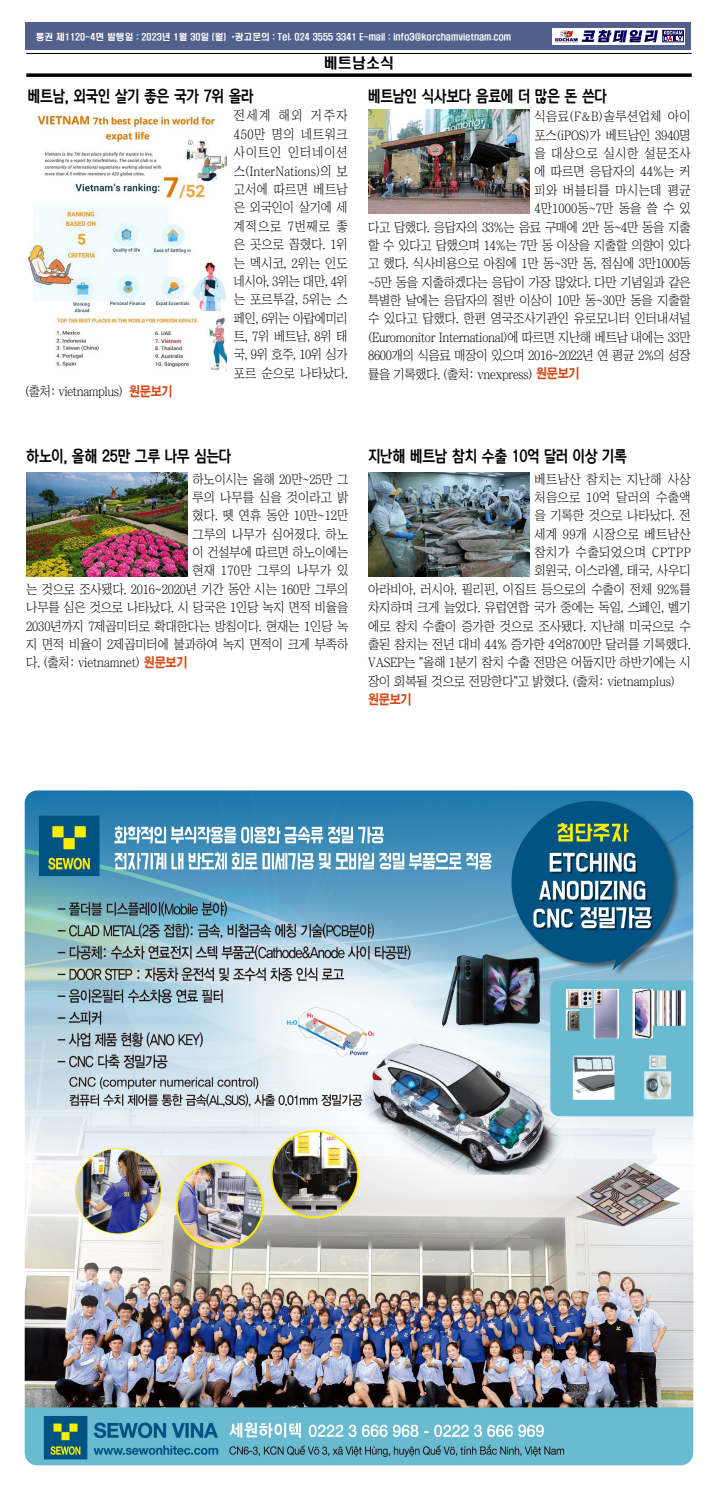
<style>
.page{position:relative;width:718px;height:1488px;background:#fff}
.page>*{position:absolute;margin:0;border:0;box-sizing:border-box;transform-origin:0 0}
.t1{font:15.75px "Korean DREAM5 R";letter-spacing:-.03em;color:#000;scale:.85 1}
.t2{font:14px "H2 hdr M";color:#000}
.t3{font:13.12px/18.4px "Chosunilbo NM";letter-spacing:-.01em;color:#000;text-align:justify;scale:.94 1}
.t4{font:13.12px "Chosunilbo NM";letter-spacing:-.01em;color:#000;scale:.95 1}
.t5{font:13.12px "Chosunilbo NM";letter-spacing:.04em;color:#000;scale:.94 1}
.t6{font:13.12px "Chosunilbo NM";letter-spacing:.01em;color:#000;scale:.94 1}
.t7{font:13.12px "Chosunilbo NM";letter-spacing:.02em;color:#000;scale:.95 1}
.t8{font:13.12px "Chosunilbo NM";letter-spacing:-.03em;color:#000;scale:.94 1}
.t9{font:13.12px "Chosunilbo NM";letter-spacing:.04em;color:#000;scale:.95 1}
.t10{font:13.12px "Chosunilbo NM";letter-spacing:.02em;color:#000;scale:.94 1}
.t11{font:13.12px "Chosunilbo NM";letter-spacing:.025em;color:#000;scale:.94 1}
.t12{font:13.12px "Chosunilbo NM";letter-spacing:.03em;color:#000;scale:.95 1}
.t13{font:13.12px "H2 gtr E";letter-spacing:-.03em;color:#d54915;scale:.85 1}
.t14{font:8.75px "H2 hdr M";color:#fff}
.s1{font-family:"H2 gtr E";color:#d54915}
</style>
<div class="page">
<div style="left:26px;top:23px;width:665px;height:27px;background:#52618c"></div>
<svg style="left:552px;top:28px;width:133px;height:17px"></svg>
<hr style="left:26px;top:53px;width:665px;height:1px;background:#000">
<svg style="left:26px;top:73px;width:665px;height:4px;background:#1f1f1f"></svg>
<img style="left:553px;top:30px;width:25px;height:12px">
<div style="left:662px;top:30px;width:21px;height:12px;border:1px solid #080059"></div>
<svg style="left:581px;top:30px;width:101px;height:12px"></svg>
<img style="left:368px;top:110px;width:161px;height:104px">
<img style="left:368px;top:472px;width:161px;height:104px">
<img style="left:28px;top:115px;width:199px;height:256px">
<img style="left:26px;top:472px;width:161px;height:104px">
<img style="left:25px;top:790px;width:668px;height:675px">
<p class="t14" style="left:36px;top:32px;width:477px">통권 제1120-4면 발행일 : 2023년 1월 30일 (월) *광고문의 : Tel. 024 3555 3341 E-mail : info3@korchamvietnam.com</p>
<p class="t1" style="left:28px;top:88px;width:267px">베트남, 외국인 살기 좋은 국가 7위 올라</p>
<p class="t2" style="left:324px;top:56px;width:71px">베트남소식</p>
<p class="t1" style="left:368px;top:88px;width:283px">베트남인 식사보다 음료에 더 많은 돈 쓴다</p>
<p class="t13" style="left:129px;top:385px;width:53px">원문보기</p>
<p class="t8" style="left:25px;top:385px;width:106px">(출처: vietnamplus)</p>
<p class="t3" style="left:234px;top:106px;width:123px">전세계 해외 거주자 450만 명의 네트워크 사이트인 인터네이션 스(InterNations)의 보 고서에 따르면 베트남 은 외국인이 살기에 세 계적으로 7번째로 좋 은 곳으로 꼽혔다. 1위 는 멕시코, 2위는 인도 네시아, 3위는 대만, 4위 는 포르투갈, 5위는 스 페인, 6위는 아랍에미리 트, 7위 베트남, 8위 태 국, 9위 호주, 10위 싱가 포르 순으로 나타났다.</p>
<p class="t5" style="left:534px;top:110px;width:168px">식음료(F&amp;B)솔루션업체 아이</p>
<p class="t3" style="left:534px;top:126px;width:168px">포스(iPOS)가 베트남인 3940명</p>
<p class="t5" style="left:534px;top:147px;width:168px">을 대상으로 실시한 설문조사</p>
<p class="t6" style="left:534px;top:165px;width:168px">에 따르면 응답자의 44%는 커</p>
<p class="t5" style="left:534px;top:183px;width:168px">피와 버블티를 마시는데 평균</p>
<p class="t6" style="left:534px;top:202px;width:168px">4만1000동~7만 동을 쓸 수 있</p>
<p class="t3" style="left:368px;top:217px;width:345px">다고 답했다. 응답자의 33%는 음료 구매에 2만 동~4만 동을 지출</p>
<p class="t3" style="left:368px;top:236px;width:345px">할 수 있다고 답했으며 14%는 7만 동 이상을 지출할 의향이 있다</p>
<p class="t3" style="left:368px;top:254px;width:345px">고 했다. 식사비용으로 아침에 1만 동~3만 동, 점심에 3만1000동</p>
<p class="t3" style="left:368px;top:273px;width:345px">~5만 동을 지출하겠다는 응답이 가장 많았다. 다만 기념일과 같은</p>
<p class="t3" style="left:368px;top:291px;width:344px">특별한 날에는 응답자의 절반 이상이 10만 동~30만 동을 지출할</p>
<p class="t3" style="left:368px;top:309px;width:345px">수 있다고 답했다. 한편 영국조사기관인 유로모니터 인터내셔널</p>
<p class="t3" style="left:368px;top:328px;width:345px">(Euromonitor International)에 따르면 지난해 베트남 내에는 33만</p>
<p class="t3" style="left:368px;top:346px;width:345px">8600개의 식음료 매장이 있으며 2016~2022년 연 평균 2%의 성장</p>
<p class="t3" style="left:368px;top:364px;width:226px">률을 기록했다. (출처: vnexpress) <span class="s1">원문보기</span></p>
<p class="t1" style="left:26px;top:448px;width:243px">하노이, 올해 25만 그루 나무 심는다</p>
<p class="t1" style="left:368px;top:448px;width:306px">지난해 베트남 참치 수출 10억 달러 이상 기록</p>
<p class="t3" style="left:192px;top:469px;width:167px">하노이시는 올해 20만~25만 그</p>
<p class="t3" style="left:192px;top:488px;width:167px">루의 나무를 심을 것이라고 밝</p>
<p class="t3" style="left:192px;top:506px;width:167px">혔다. 뗏 연휴 동안 10만~12만</p>
<p class="t10" style="left:192px;top:527px;width:167px">그루의 나무가 심어졌다. 하노</p>
<p class="t3" style="left:192px;top:543px;width:167px">이 건설부에 따르면 하노이에는</p>
<p class="t11" style="left:192px;top:564px;width:167px">현재 170만 그루의 나무가 있</p>
<p class="t3" style="left:26px;top:580px;width:344px">는 것으로 조사됐다. 2016~2020년 기간 동안 시는 160만 그루의</p>
<p class="t3" style="left:26px;top:598px;width:344px">나무를 심은 것으로 나타났다. 시 당국은 1인당 녹지 면적 비율을</p>
<p class="t3" style="left:26px;top:616px;width:344px">2030년까지 7제곱미터로 확대한다는 방침이다. 현재는 1인당 녹</p>
<p class="t3" style="left:26px;top:635px;width:344px">지 면적 비율이 2제곱미터에 불과하여 녹지 면적이 크게 부족하</p>
<p class="t3" style="left:26px;top:653px;width:173px">다. (출처: vietnamnet) <span class="s1">원문보기</span></p>
<p class="t12" style="left:534px;top:472px;width:166px">베트남산 참치는 지난해 사상</p>
<p class="t7" style="left:534px;top:490px;width:166px">처음으로 10억 달러의 수출액</p>
<p class="t4" style="left:534px;top:509px;width:166px">을 기록한 것으로 나타났다. 전</p>
<p class="t7" style="left:534px;top:527px;width:166px">세계 99개 시장으로 베트남산</p>
<p class="t9" style="left:534px;top:545px;width:166px">참치가 수출되었으며 CPTPP</p>
<p class="t4" style="left:534px;top:564px;width:166px">회원국, 이스라엘, 태국, 사우디</p>
<p class="t4" style="left:368px;top:582px;width:341px">아라비아, 러시아, 필리핀, 이집트 등으로의 수출이 전체 92%를</p>
<p class="t4" style="left:368px;top:601px;width:341px">차지하며 크게 늘었다. 유럽연합 국가 중에는 독일, 스페인, 벨기</p>
<p class="t4" style="left:368px;top:619px;width:341px">에로 참치 수출이 증가한 것으로 조사됐다. 지난해 미국으로 수</p>
<p class="t4" style="left:368px;top:637px;width:341px">출된 참치는 전년 대비 44% 증가한 4억8700만 달러를 기록했다.</p>
<p class="t4" style="left:368px;top:656px;width:341px">VASEP는 "올해 1분기 참치 수출 전망은 어둡지만 하반기에는 시</p>
<p class="t4" style="left:368px;top:674px;width:325px">장이 회복될 것으로 전망한다"고 밝혔다. (출처: vietnamplus)</p>
<p class="t13" style="left:368px;top:693px;width:53px">원문보기</p>
</div>
